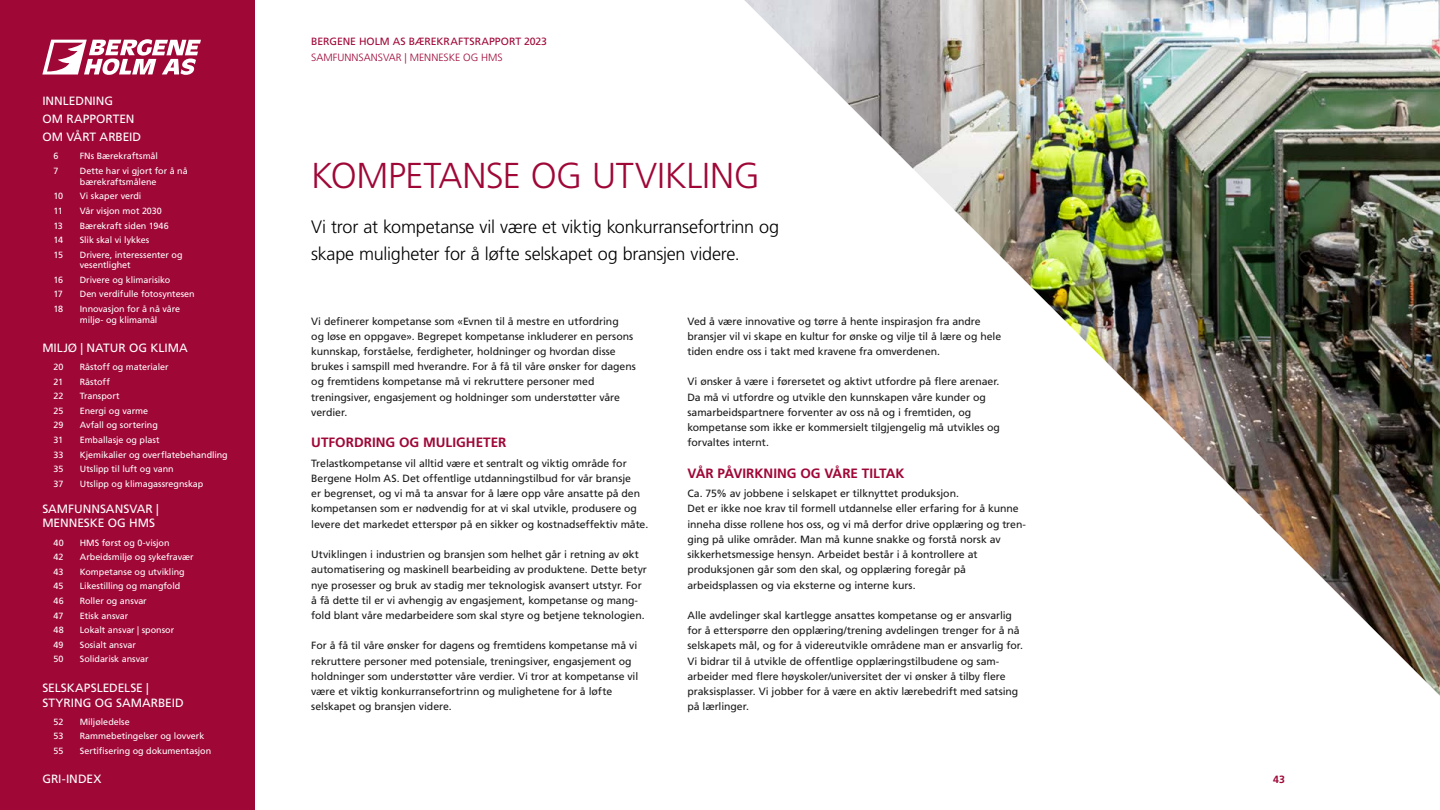
<style>
.page{position:relative;width:1440px;height:810px;background:#fff}
.page>*{position:absolute;margin:0;border:0;box-sizing:border-box;transform-origin:0 0}
.t1{font:300 36px "Frutiger LT Std";letter-spacing:-.01em;color:#9f0737}
.t2{font:300 18px/27px "Frutiger LT Std";letter-spacing:-.015em;color:#000}
.t3{font:700 13.5px "Frutiger LT Std";color:#9f0737}
.t4{font:12px/18.1px "Frutiger LT Std";color:#fff}
.t5{font:10.5px/15.2px "Frutiger LT Std";letter-spacing:-.005em;color:#1a1a1a}
.t6{font:10.5px "Frutiger LT Std";letter-spacing:-.005em;color:#9f0737}
.t7{font:300 10.5px "Frutiger LT Std";color:#9f0737}
.t8{font:700 10.5px "Frutiger LT Std";color:#9f0737}
.t9{font:9px/10.8px "Frutiger LT Std";letter-spacing:-.005em;color:#fff}
</style>
<div class="page">
<img style="left:744px;top:0;width:696px;height:696px">
<div style="left:0;top:0;width:255px;height:810px;background:#9f0737"></div>
<svg style="left:42px;top:39px;width:159px;height:36px"></svg>
<p class="t4" style="left:42px;top:92px;width:100px">INNLEDNING<br>OM RAPPORTEN<br>OM VÅRT ARBEID</p>
<p class="t9" style="left:54px;top:151px;width:7px">6</p>
<p class="t9" style="left:80px;top:151px;width:80px">FNs Bærekraftsmål</p>
<p class="t9" style="left:54px;top:166px;width:7px">7</p>
<p class="t9" style="left:80px;top:166px;width:109px">Dette har vi gjort for å nå bærekraftsmålene</p>
<p class="t9" style="left:54px;top:191px;width:11px">10</p>
<p class="t9" style="left:80px;top:191px;width:63px">Vi skaper verdi</p>
<p class="t9" style="left:54px;top:205px;width:11px">11</p>
<p class="t9" style="left:80px;top:205px;width:84px">Vår visjon mot 2030</p>
<p class="t9" style="left:54px;top:220px;width:11px">13</p>
<p class="t9" style="left:80px;top:220px;width:90px">Bærekraft siden 1946</p>
<p class="t9" style="left:54px;top:235px;width:11px">14</p>
<p class="t9" style="left:80px;top:235px;width:71px">Slik skal vi lykkes</p>
<p class="t9" style="left:54px;top:249px;width:11px">15</p>
<p class="t9" style="left:80px;top:249px;width:104px">Drivere, interessenter og vesentlighet</p>
<p class="t9" style="left:54px;top:274px;width:11px">16</p>
<p class="t9" style="left:80px;top:274px;width:92px">Drivere og klimarisiko</p>
<p class="t9" style="left:54px;top:289px;width:11px">17</p>
<p class="t9" style="left:80px;top:289px;width:116px">Den verdifulle fotosyntesen</p>
<p class="t9" style="left:54px;top:303px;width:11px">18</p>
<p class="t9" style="left:80px;top:303px;width:102px">Innovasjon for å nå våre miljø- og klimamål</p>
<p class="t4" style="left:42px;top:339px;width:147px">MILJØ | NATUR OG KLIMA</p>
<p class="t9" style="left:54px;top:362px;width:11px">20</p>
<p class="t9" style="left:80px;top:362px;width:90px">Råstoff og materialer</p>
<p class="t9" style="left:54px;top:376px;width:11px">21</p>
<p class="t9" style="left:80px;top:376px;width:32px">Råstoff</p>
<p class="t9" style="left:54px;top:391px;width:11px">22</p>
<p class="t9" style="left:80px;top:391px;width:41px">Transport</p>
<p class="t9" style="left:54px;top:405px;width:11px">25</p>
<p class="t9" style="left:80px;top:405px;width:70px">Energi og varme</p>
<p class="t9" style="left:54px;top:420px;width:11px">29</p>
<p class="t9" style="left:80px;top:420px;width:80px">Avfall og sortering</p>
<p class="t9" style="left:54px;top:435px;width:11px">31</p>
<p class="t9" style="left:80px;top:435px;width:81px">Emballasje og plast</p>
<p class="t9" style="left:54px;top:449px;width:11px">33</p>
<p class="t9" style="left:80px;top:449px;width:149px">Kjemikalier og overflatebehandling</p>
<p class="t9" style="left:54px;top:464px;width:11px">35</p>
<p class="t9" style="left:80px;top:464px;width:95px">Utslipp til luft og vann</p>
<p class="t9" style="left:54px;top:478px;width:11px">37</p>
<p class="t9" style="left:80px;top:478px;width:125px">Utslipp og klimagassregnskap</p>
<p class="t4" style="left:42px;top:502px;width:118px;line-height:14.4px">SAMFUNNSANSVAR |<br>MENNESKE OG HMS</p>
<p class="t9" style="left:54px;top:537px;width:12px">40</p>
<p class="t9" style="left:80px;top:537px;width:91px">HMS først og 0-visjon</p>
<p class="t9" style="left:54px;top:552px;width:11px">42</p>
<p class="t9" style="left:80px;top:552px;width:115px">Arbeidsmiljø og sykefravær</p>
<p class="t9" style="left:54px;top:566px;width:11px">43</p>
<p class="t9" style="left:80px;top:566px;width:106px">Kompetanse og utvikling</p>
<p class="t9" style="left:54px;top:581px;width:11px">45</p>
<p class="t9" style="left:80px;top:581px;width:102px">Likestilling og mangfold</p>
<p class="t9" style="left:54px;top:595px;width:12px">46</p>
<p class="t9" style="left:80px;top:595px;width:68px">Roller og ansvar</p>
<p class="t9" style="left:54px;top:610px;width:11px">47</p>
<p class="t9" style="left:80px;top:610px;width:50px">Etisk ansvar</p>
<p class="t9" style="left:54px;top:625px;width:12px">48</p>
<p class="t9" style="left:80px;top:625px;width:96px">Lokalt ansvar | sponsor</p>
<p class="t9" style="left:54px;top:639px;width:11px">49</p>
<p class="t9" style="left:80px;top:639px;width:58px">Sosialt ansvar</p>
<p class="t9" style="left:54px;top:654px;width:12px">50</p>
<p class="t9" style="left:80px;top:654px;width:70px">Solidarisk ansvar</p>
<p class="t4" style="left:42px;top:680px;width:143px;line-height:15px">SELSKAPSLEDELSE |<br>STYRING OG SAMARBEID</p>
<p class="t9" style="left:54px;top:716px;width:11px">52</p>
<p class="t9" style="left:80px;top:716px;width:51px">Miljøledelse</p>
<p class="t9" style="left:54px;top:731px;width:11px">53</p>
<p class="t9" style="left:80px;top:731px;width:126px">Rammebetingelser og lovverk</p>
<p class="t9" style="left:54px;top:745px;width:11px">55</p>
<p class="t9" style="left:80px;top:745px;width:133px">Sertifisering og dokumentasjon</p>
<p class="t4" style="left:42px;top:770px;width:61px">GRI-INDEX</p>
<p class="t6" style="left:311px;top:36px;width:237px">BERGENE HOLM AS BÆREKRAFTSRAPPORT 2023</p>
<p class="t7" style="left:311px;top:51px;width:193px">SAMFUNNSANSVAR | MENNESKE OG HMS</p>
<h1 class="t1" style="left:311px;top:155px;width:450px">KOMPETANSE OG UTVIKLING</h1>
<h2 class="t2" style="left:311px;top:214px;width:469px">Vi tror at kompetanse vil være et viktig konkurransefortrinn og skape muligheter for å løfte selskapet og bransjen videre.</h2>
<p class="t5" style="left:311px;top:313px;width:326px">Vi definerer kompetanse som «Evnen til å mestre en utfordring<br>og løse en oppgave». Begrepet kompetanse inkluderer en persons kunnskap, forståelse, ferdigheter, holdninger og hvordan disse brukes i samspill med hverandre. For å få til våre ønsker for dagens og fremtidens kompetanse må vi rekruttere personer med treningsiver, engasjement og holdninger som understøtter våre verdier.</p>
<p class="t3" style="left:311px;top:435px;width:197px">UTFORDRING OG MULIGHETER</p>
<p class="t5" style="left:311px;top:456px;width:339px">Trelastkompetanse vil alltid være et sentralt og viktig område for Bergene Holm AS. Det offentlige utdanningstilbud for vår bransje<br>er begrenset, og vi må ta ansvar for å lære opp våre ansatte på den kompetansen som er nødvendig for at vi skal utvikle, produsere og levere det markedet etterspør på en sikker og kostnadseffektiv måte.</p>
<p class="t5" style="left:311px;top:547px;width:337px">Utviklingen i industrien og bransjen som helhet går i retning av økt automatisering og maskinell bearbeiding av produktene. Dette betyr nye prosesser og bruk av stadig mer teknologisk avansert utstyr. For å få dette til er vi avhengig av engasjement, kompetanse og mang&shy;fold blant våre medarbeidere som skal styre og betjene teknologien.</p>
<p class="t5" style="left:311px;top:638px;width:329px">For å få til våre ønsker for dagens og fremtidens kompetanse må vi rekruttere personer med potensiale, treningsiver, engasjement og holdninger som understøtter våre verdier. Vi tror at kompetanse vil være et viktig konkurransefortrinn og mulighetene for å løfte selskapet og bransjen videre.</p>
<p class="t5" style="left:687px;top:313px;width:315px">Ved å være innovative og tørre å hente inspirasjon fra andre bransjer vil vi skape en kultur for ønske og vilje til å lære og hele tiden endre oss i takt med kravene fra omverdenen.</p>
<p class="t5" style="left:687px;top:374px;width:314px">Vi ønsker å være i førersetet og aktivt utfordre på flere arenaer.<br>Da må vi utfordre og utvikle den kunnskapen våre kunder og samarbeidspartnere forventer av oss nå og i fremtiden, og kompetanse som ikke er kommersielt tilgjengelig må utvikles og forvaltes internt.</p>
<p class="t3" style="left:687px;top:465px;width:219px">VÅR PÅVIRKNING OG VÅRE TILTAK</p>
<p class="t5" style="left:687px;top:486px;width:340px">Ca. 75% av jobbene i selskapet er tilknyttet produksjon.<br>Det er ikke noe krav til formell utdannelse eller erfaring for å kunne inneha disse rollene hos oss, og vi må derfor drive opplæring og tren&shy;ging på ulike områder. Man må kunne snakke og forstå norsk av sikkerhetsmessige hensyn. Arbeidet består i å kontrollere at produksjonen går som den skal, og opplæring foregår på arbeidsplassen og via eksterne og interne kurs.</p>
<p class="t5" style="left:687px;top:608px;width:337px">Alle avdelinger skal kartlegge ansattes kompetanse og er ansvarlig for å etterspørre den opplæring/trening avdelingen trenger for å nå selskapets mål, og for å videreutvikle områdene man er ansvarlig for.<br>Vi bidrar til å utvikle de offentlige opplæringstilbudene og sam&shy;arbeider med flere høyskoler/universitet der vi ønsker å tilby flere praksisplasser. Vi jobber for å være en aktiv lærebedrift med satsing på lærlinger.</p>
<p class="t8" style="left:1273px;top:773px;width:13px">43</p>
</div>
